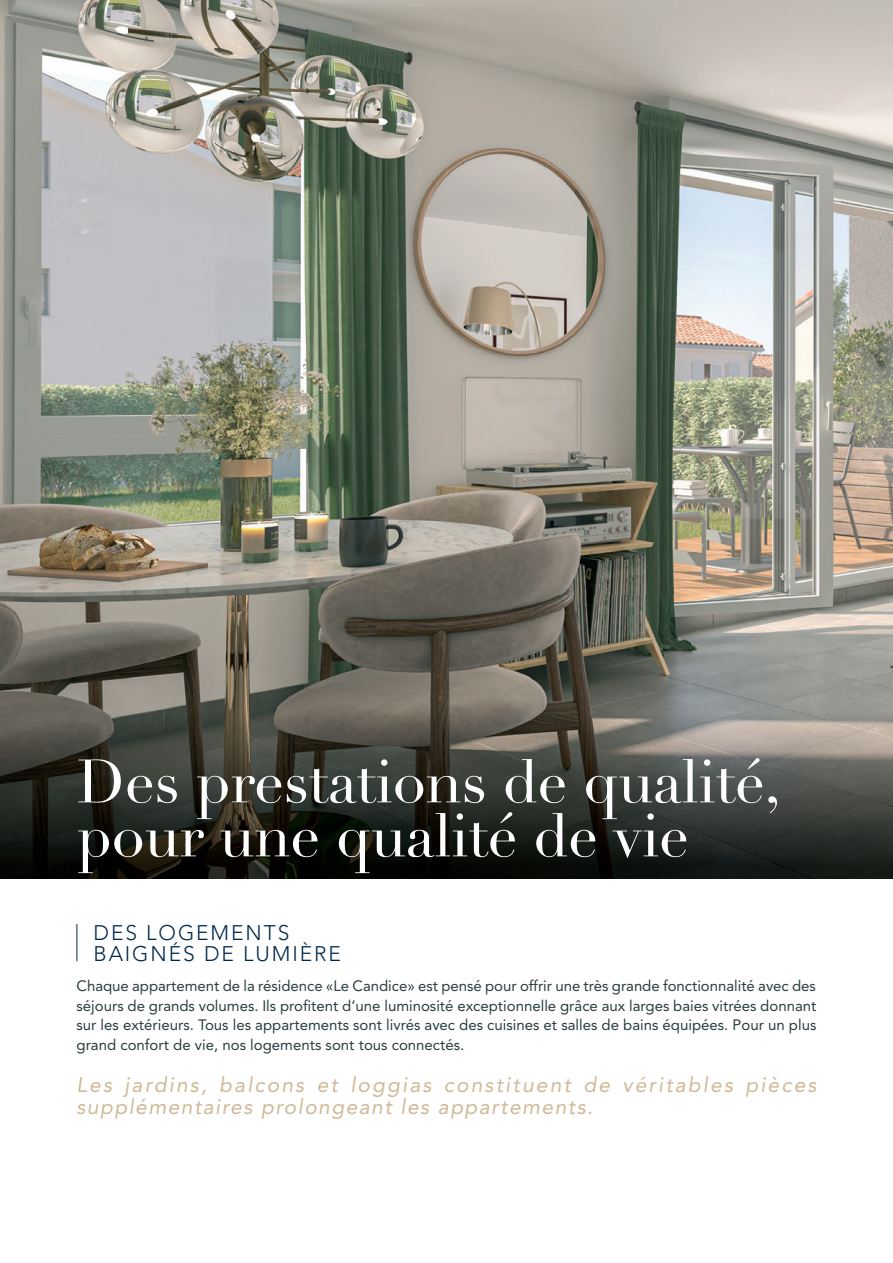
<style>
.page{position:relative;width:893px;height:1263px;background:#fff}
.page>*{position:absolute;margin:0;border:0;box-sizing:border-box;transform-origin:0 0}
.t1{font:60px/54px "Didot";letter-spacing:-.01em;color:#fff}
.t2{font:italic 21px/22.5px "Avenir LT Std";letter-spacing:.105em;color:#d0b997}
.t3{font:300 21px/21px "Avenir LT Std";letter-spacing:.09em;color:#02294c}
.t4{font:15px/19.5px "Avenir LT Std";color:#2a3d3f;text-align:justify}
</style>
<div class="page">
<img style="left:0;top:0;width:893px;height:878px">
<hr style="left:77px;top:924px;width:1px;height:37px;background:#02294c">
<h1 class="t1" style="left:77px;top:756px;width:706px">Des prestations de qualité, pour une qualité de vie</h1>
<h2 class="t3" style="left:94px;top:922px;width:249px">DES LOGEMENTS<br>BAIGNÉS DE LUMIÈRE</h2>
<p class="t4" style="left:77px;top:976px;width:741px">Chaque appartement de la résidence «Le Candice» est pensé pour offrir une très grande fonctionnalité avec des séjours de grands volumes. Ils profitent d’une luminosité exceptionnelle grâce aux larges baies vitrées donnant sur les extérieurs. Tous les appartements sont livrés avec des cuisines et salles de bains équipées. Pour un plus grand confort de vie, nos logements sont tous connectés.</p>
<h2 class="t2" style="left:77px;top:1074px;width:741px">Les jardins, balcons et loggias constituent de véritables pièces supplémentaires prolongeant les appartements.</h2>
</div>
